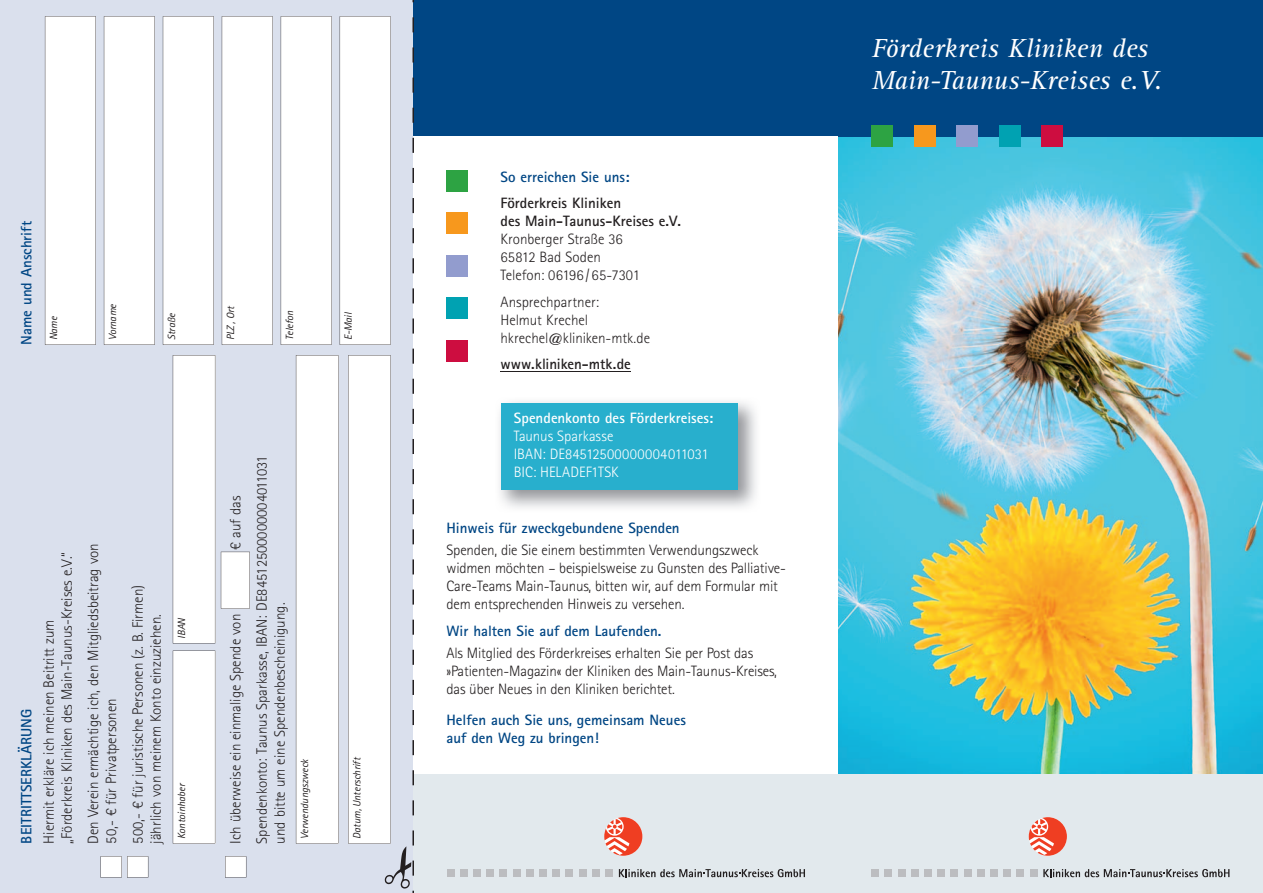
<style>
.page{position:relative;width:1263px;height:893px;background:#fff}
.page>*{position:absolute;margin:0;border:0;box-sizing:border-box;transform-origin:0 0}
.t1{font:italic 27px/32.4px "Agfa Rotis Serif";letter-spacing:-.005em;color:#fff}
.t2{font:300 15px/18px "Agfa Rotis Sans Serif";color:#231f20}
.t3{font:700 15px/18px "Agfa Rotis Sans Serif";color:#004684}
.t4{font:700 15px/18px "Agfa Rotis Sans Serif";color:#231f20}
.t5{font:300 15px/18px "Agfa Rotis Sans Serif";color:#fff}
.t6{font:700 15px "Agfa Rotis Sans Serif";color:#fff}
.t7{font:italic 10.5px "Agfa Rotis Sans Serif";color:#231f20}
</style>
<div class="page">
<div style="left:412px;top:0;width:433px;height:136px;background:#004684"></div>
<hr style="left:412px;top:0;width:1px;height:893px;background:#231f20">
<div style="left:412px;top:744px;width:435px;height:149px;background:#e2e9ed"></div>
<div style="left:838px;top:744px;width:425px;height:149px;background:#e2e9ed"></div>
<img style="left:838px;top:136px;width:425px;height:638px">
<div style="left:838px;top:0;width:425px;height:136px;background:#004684"></div>
<div style="left:871px;top:869px;width:8px;height:8px;background:#bcbdc0"></div>
<div style="left:884px;top:869px;width:8px;height:8px;background:#bcbdc0"></div>
<div style="left:898px;top:869px;width:7px;height:8px;background:#bcbdc0"></div>
<div style="left:911px;top:869px;width:8px;height:8px;background:#bcbdc0"></div>
<div style="left:924px;top:869px;width:8px;height:8px;background:#bcbdc0"></div>
<div style="left:937px;top:869px;width:8px;height:8px;background:#bcbdc0"></div>
<div style="left:950px;top:869px;width:8px;height:8px;background:#bcbdc0"></div>
<div style="left:964px;top:869px;width:7px;height:8px;background:#bcbdc0"></div>
<div style="left:977px;top:869px;width:8px;height:8px;background:#bcbdc0"></div>
<div style="left:990px;top:869px;width:8px;height:8px;background:#bcbdc0"></div>
<div style="left:1003px;top:869px;width:8px;height:8px;background:#bcbdc0"></div>
<div style="left:1016px;top:869px;width:8px;height:8px;background:#bcbdc0"></div>
<div style="left:1030px;top:869px;width:7px;height:8px;background:#bcbdc0"></div>
<svg style="left:1043px;top:869px;width:186px;height:8px"></svg>
<svg style="left:1029px;top:817px;width:38px;height:39px"></svg>
<div style="left:447px;top:869px;width:7px;height:8px;background:#bcbdc0"></div>
<div style="left:460px;top:869px;width:8px;height:8px;background:#bcbdc0"></div>
<div style="left:473px;top:869px;width:8px;height:8px;background:#bcbdc0"></div>
<div style="left:486px;top:869px;width:8px;height:8px;background:#bcbdc0"></div>
<div style="left:500px;top:869px;width:7px;height:8px;background:#bcbdc0"></div>
<div style="left:513px;top:869px;width:7px;height:8px;background:#bcbdc0"></div>
<div style="left:526px;top:869px;width:8px;height:8px;background:#bcbdc0"></div>
<div style="left:539px;top:869px;width:8px;height:8px;background:#bcbdc0"></div>
<div style="left:552px;top:869px;width:8px;height:8px;background:#bcbdc0"></div>
<div style="left:566px;top:869px;width:7px;height:8px;background:#bcbdc0"></div>
<div style="left:579px;top:869px;width:7px;height:8px;background:#bcbdc0"></div>
<div style="left:592px;top:869px;width:8px;height:8px;background:#bcbdc0"></div>
<div style="left:605px;top:869px;width:8px;height:8px;background:#bcbdc0"></div>
<svg style="left:619px;top:869px;width:186px;height:8px"></svg>
<svg style="left:604px;top:817px;width:38px;height:39px"></svg>
<div style="left:412px;top:136px;width:426px;height:638px;background:#fff"></div>
<hr style="left:500px;top:371px;width:131px;height:1px;background:#231f20">
<div style="left:872px;top:125px;width:21px;height:22px;background:#2da343"></div>
<div style="left:914px;top:125px;width:21px;height:22px;background:#f7981d"></div>
<div style="left:957px;top:125px;width:21px;height:22px;background:#929cce"></div>
<div style="left:999px;top:125px;width:21px;height:22px;background:#00a2b2"></div>
<div style="left:1042px;top:125px;width:21px;height:22px;background:#cd0d40"></div>
<div style="left:446px;top:170px;width:22px;height:21px;background:#2da343"></div>
<div style="left:446px;top:213px;width:22px;height:21px;background:#f7981d"></div>
<div style="left:446px;top:255px;width:22px;height:21px;background:#929cce"></div>
<div style="left:446px;top:298px;width:22px;height:21px;background:#00a2b2"></div>
<div style="left:446px;top:340px;width:22px;height:21px;background:#cd0d40"></div>
<div style="left:0;top:0;width:412px;height:893px;background:#dae0ed"></div>
<svg style="left:100px;top:856px;width:48px;height:21px"></svg>
<svg style="left:221px;top:552px;width:29px;height:57px"></svg>
<div style="left:45px;top:16px;width:51px;height:329px;background:#fff"></div>
<svg style="left:225px;top:856px;width:21px;height:21px"></svg>
<div style="left:104px;top:16px;width:51px;height:329px;background:#fff"></div>
<div style="left:163px;top:16px;width:51px;height:329px;background:#fff"></div>
<div style="left:222px;top:16px;width:51px;height:329px;background:#fff"></div>
<div style="left:173px;top:651px;width:42px;height:192px;background:#fff"></div>
<div style="left:501px;top:403px;width:237px;height:87px;background:#28afcd"></div>
<svg style="left:173px;top:355px;width:42px;height:288px"></svg>
<svg style="left:281px;top:16px;width:133px;height:877px"></svg>
<p class="t3" style="left:17px;top:345px;width:125px;rotate:-90deg">Name und Anschrift</p>
<p class="t7" style="left:47px;top:340px;width:26px;rotate:-90deg">Name</p>
<p class="t7" style="left:106px;top:340px;width:38px;rotate:-90deg">Vorname</p>
<p class="t7" style="left:165px;top:340px;width:29px;rotate:-90deg">Straße</p>
<p class="t7" style="left:224px;top:340px;width:36px;rotate:-90deg">PLZ , Ort</p>
<p class="t7" style="left:283px;top:340px;width:31px;rotate:-90deg">Telefon</p>
<p class="t7" style="left:342px;top:340px;width:30px;rotate:-90deg">E-Mail</p>
<p class="t3" style="left:17px;top:843px;width:136px;rotate:-90deg">BEITRITTSERKLÄRUNG</p>
<p class="t2" style="left:40px;top:843px;width:293px;rotate:-90deg">Hiermit erkläre ich meinen Beitritt zum „Förderkreis Kliniken des Main-Taunus-Kreises e.V.“</p>
<p class="t2" style="left:84px;top:843px;width:302px;rotate:-90deg">Den Verein ermächtige ich, den Mitgliedsbeitrag von<br>50,- € für Privatpersonen</p>
<p class="t2" style="left:129px;top:843px;width:260px;rotate:-90deg">500,- € für juristische Personen (z. B. Firmen) jährlich von meinem Konto einzuziehen.</p>
<p class="t7" style="left:175px;top:639px;width:23px;rotate:-90deg">IBAN</p>
<p class="t7" style="left:175px;top:839px;width:58px;rotate:-90deg">Kontoinhaber</p>
<p class="t2" style="left:222px;top:843px;width:390px;line-height:26.5px;text-indent:294px;rotate:-90deg">€ auf das<br>Spendenkonto: Taunus Sparkasse, IBAN: DE84512500000004011031</p>
<p class="t2" style="left:271px;top:843px;width:242px;rotate:-90deg">und bitte um eine Spendenbescheinigung.</p>
<p class="t2" style="left:226px;top:843px;width:231px;rotate:-90deg">Ich überweise ein einmalige Spende von</p>
<p class="t7" style="left:298px;top:839px;width:82px;rotate:-90deg">Verwendungszweck</p>
<p class="t7" style="left:351px;top:839px;width:83px;rotate:-90deg">Datum, Unterschrift</p>
<p class="t3" style="left:500px;top:168px;width:131px">So erreichen Sie uns:</p>
<p class="t4" style="left:500px;top:194px;width:182px">Förderkreis Kliniken<br>des Main-Taunus-Kreises e.V.</p>
<p class="t2" style="left:500px;top:230px;width:141px">Kronberger Straße 36<br>65812 Bad Soden<br>Telefon: 06196 / 65-7301</p>
<p class="t2" style="left:500px;top:293px;width:151px">Ansprechpartner:<br>Helmut Krechel hkrechel@kliniken-mtk.de</p>
<p class="t4" style="left:500px;top:355px;width:132px">www.kliniken-mtk.de</p>
<p class="t6" style="left:514px;top:409px;width:201px">Spendenkonto des Förderkreises:</p>
<p class="t5" style="left:514px;top:427px;width:196px">Taunus Sparkasse<br>IBAN: DE84512500000004011031<br>BIC: HELADEF1TSK</p>
<p class="t3" style="left:446px;top:518px;width:235px">Hinweis für zweckgebundene Spenden</p>
<p class="t2" style="left:446px;top:541px;width:341px">Spenden, die Sie einem bestimmten Verwendungszweck widmen möchten – beispielsweise zu Gunsten des Palliative-Care-Teams Main-Taunus, bitten wir, auf dem Formular mit dem entsprechenden Hinweis zu versehen.</p>
<p class="t3" style="left:446px;top:621px;width:216px">Wir halten Sie auf dem Laufenden.</p>
<p class="t2" style="left:446px;top:644px;width:332px">Als Mitglied des Förderkreises erhalten Sie per Post das »Patienten-Magazin« der Kliniken des Main-Taunus-Kreises, das über Neues in den Kliniken berichtet.</p>
<p class="t3" style="left:446px;top:710px;width:241px">Helfen auch Sie uns, gemeinsam Neues auf den Weg zu bringen!</p>
<h1 class="t1" style="left:872px;top:32px;width:292px">Förderkreis Kliniken des<br>Main-Taunus-Kreises e. V.</h1>
</div>
